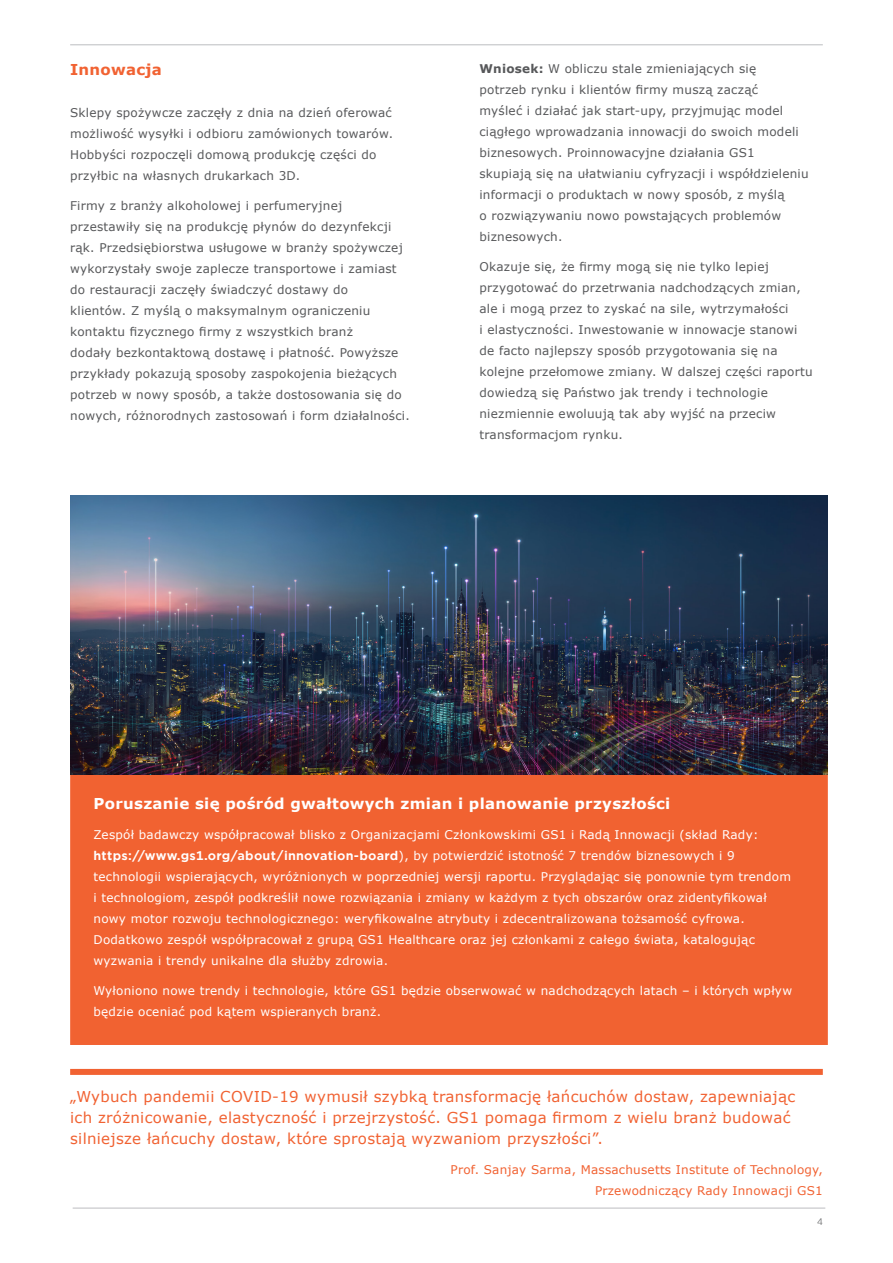
<style>
.page{position:relative;width:893px;height:1263px;background:#fff}
.page>*{position:absolute;margin:0;border:0;box-sizing:border-box;transform-origin:0 0}
._2_Cover_Title_1__34{font:15px/21px "Verdana";letter-spacing:.02em;color:#f16232}
._2_Cover_Title_1__34-2{font:700 15px "Verdana";letter-spacing:.02em;color:#fff}
._2_Cover_Title_1__34-3{font:700 15px "Verdana";letter-spacing:.02em;color:#f16232}
._2_Cover_Title_1__34-4{font:12px/21px "Verdana";letter-spacing:.02em;color:#57585a}
._2_Cover_Title_1__34-5{font:12px/21px "Verdana";letter-spacing:.02em;color:#fff}
._2_Cover_Title_1__34-6{font:12px/21px "Verdana";letter-spacing:.02em;color:#f16232;text-align:right}
._23_Page___Right__6p{font:9px "Gotham Office";color:#57585a}
.s1{font-weight:700}
.s2{font-family:"Gotham Office";font-weight:700}
</style>
<div class="page">
<hr style="left:73px;top:1208px;width:752px;height:1px;background:#bcbdc0">
<hr style="left:70px;top:44px;width:753px;height:1px;background:#bcbdc0">
<div style="left:70px;top:775px;width:758px;height:270px;background:#f16231"></div>
<div style="left:70px;top:1069px;width:753px;height:6px;background:#f16232"></div>
<img style="left:70px;top:496px;width:758px;height:279px">
<p class="_2_Cover_Title_1__34-3" style="left:70px;top:59px;width:93px">Innowacja</p>
<p class="_2_Cover_Title_1__34-4" style="left:70px;top:102px;width:325px">Sklepy spożywcze zaczęły z dnia na dzień oferować możliwość wysyłki i odbioru zamówionych towarów.<br>Hobbyści rozpoczęli domową produkcję części do przyłbic na własnych drukarkach 3D.</p>
<p class="_2_Cover_Title_1__34-4" style="left:70px;top:195px;width:341px">Firmy z branży alkoholowej i perfumeryjnej przestawiły się na produkcję płynów do dezynfekcji rąk. Przedsiębiorstwa usługowe w branży spożywczej wykorzystały swoje zaplecze transportowe i zamiast do restauracji zaczęły świadczyć dostawy do<br>klientów. Z myślą o maksymalnym ograniczeniu kontaktu fizycznego firmy z wszystkich branż<br>dodały bezkontaktową dostawę i płatność. Powyższe przykłady pokazują sposoby zaspokojenia bieżących potrzeb w nowy sposób, a także dostosowania się do nowych, różnorodnych zastosowań i form działalności.</p>
<p class="_2_Cover_Title_1__34-4" style="left:479px;top:58px;width:331px"><span class="s1">Wniosek:</span> W obliczu stale zmieniających się<br>potrzeb rynku i klientów firmy muszą zacząć<br>myśleć i działać jak start-upy, przyjmując model ciągłego wprowadzania innowacji do swoich modeli biznesowych. Proinnowacyjne działania GS1 skupiają się na ułatwianiu cyfryzacji i współdzieleniu informacji o produktach w nowy sposób, z myślą<br>o rozwiązywaniu nowo powstających problemów biznesowych.</p>
<p class="_2_Cover_Title_1__34-4" style="left:479px;top:256px;width:335px">Okazuje się, że firmy mogą się nie tylko lepiej przygotować do przetrwania nadchodzących zmian, ale i mogą przez to zyskać na sile, wytrzymałości<br>i elastyczności. Inwestowanie w innowacje stanowi de facto najlepszy sposób przygotowania się na kolejne przełomowe zmiany. W dalszej części raportu dowiedzą się Państwo jak trendy i technologie niezmiennie ewoluują tak aby wyjść na przeciw transformacjom rynku.</p>
<p class="_2_Cover_Title_1__34-2" style="left:94px;top:793px;width:578px">Poruszanie się pośród gwałtowych zmian i planowanie przyszłości</p>
<p class="_2_Cover_Title_1__34-5" style="left:94px;top:824px;width:699px">Zespół badawczy współpracował blisko z Organizacjami Członkowskimi GS1 i Radą Innowacji (skład Rady: <span class="s2">https://www.gs1.org/about/innovation-board</span>), by potwierdzić istotność 7 trendów biznesowych i 9 technologii wspierających, wyróżnionych w poprzedniej wersji raportu. Przyglądając się ponownie tym trendom i technologiom, zespół podkreślił nowe rozwiązania i zmiany w każdym z tych obszarów oraz zidentyfikował nowy motor rozwoju technologicznego: weryfikowalne atrybuty i zdecentralizowana tożsamość cyfrowa.<br>Dodatkowo zespół współpracował z grupą GS1 Healthcare oraz jej członkami z całego świata, katalogując wyzwania i trendy unikalne dla służby zdrowia.</p>
<p class="_2_Cover_Title_1__34-5" style="left:94px;top:980px;width:700px">Wyłoniono nowe trendy i technologie, które GS1 będzie obserwować w nadchodzących latach – i których wpływ będzie oceniać pod kątem wspieranych branż.</p>
<p class="_2_Cover_Title_1__34" style="left:70px;top:1085px;width:726px">„Wybuch pandemii COVID-19 wymusił szybką transformację łańcuchów dostaw, zapewniając ich zróżnicowanie, elastyczność i przejrzystość. GS1 pomaga firmom z wielu branż budować silniejsze łańcuchy dostaw, które sprostają wyzwaniom przyszłości”.</p>
<p class="_2_Cover_Title_1__34-6" style="left:451px;top:1159px;width:374px">Prof. Sanjay Sarma, Massachusetts Institute of Technology,<br>Przewodniczący Rady Innowacji GS1</p>
<p class="_23_Page___Right__6p" style="left:817px;top:1215px;width:7px">4</p>
</div>
